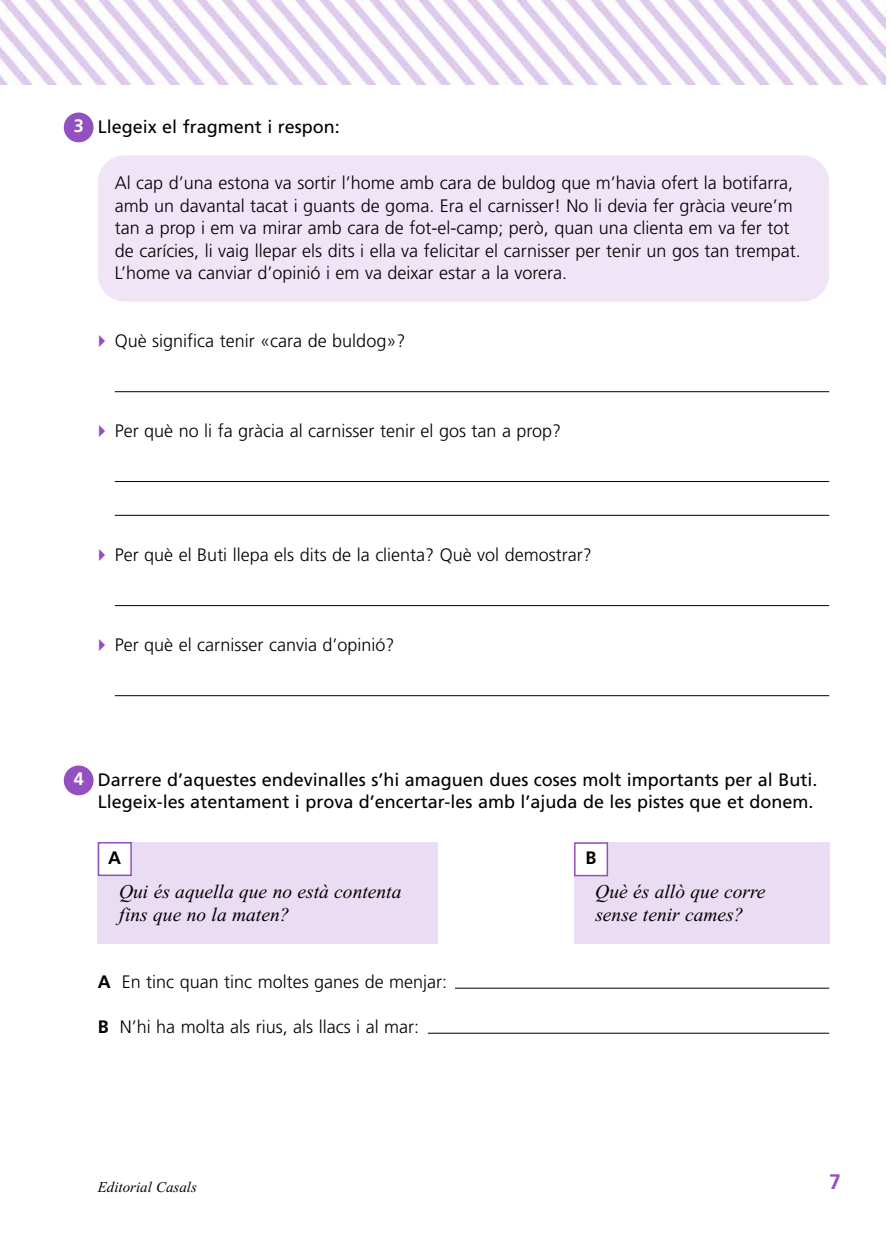
<style>
.page{position:relative;width:893px;height:1234px;background:#fff}
.page>*{position:absolute;margin:0;border:0;box-sizing:border-box;transform-origin:0 0}
.t1{font:700 21px "Frutiger";color:#9350c0}
.t2{font:italic 19.5px/22.5px "Times New Roman";color:#000}
.t3{font:300 18px/22.5px "Frutiger";color:#000}
.t4{font:18px/22.5px "Frutiger";color:#000}
.t5{font:700 18px "Frutiger";color:#fff}
.t6{font:700 18px "Frutiger";color:#000}
.t7{font:italic 15px "Times New Roman";color:#000}
.s1{font-weight:700}
</style>
<div class="page">
<div style="left:98px;top:155px;width:731px;height:146px;background:#efe5f6;border-radius:27px"></div>
<img style="left:0;top:0;width:885px;height:84px">
<div style="left:64px;top:112px;width:30px;height:30px;background:#9350c0;border-radius:50%"></div>
<div style="left:64px;top:765px;width:30px;height:30px;background:#9350c0;border-radius:50%"></div>
<hr style="left:115px;top:391px;width:714px;height:1px;background:#000">
<hr style="left:115px;top:515px;width:714px;height:1px;background:#000">
<hr style="left:115px;top:481px;width:714px;height:1px;background:#000">
<hr style="left:115px;top:695px;width:714px;height:1px;background:#000">
<hr style="left:115px;top:605px;width:714px;height:1px;background:#000">
<div style="left:574px;top:842px;width:255px;height:101px;background:#e9dcf3"></div>
<div style="left:98px;top:842px;width:340px;height:101px;background:#e9dcf3"></div>
<div style="left:99px;top:843px;width:31px;height:31px;background:#fff"></div>
<div style="left:98px;top:841px;width:34px;height:34px;border:2px solid #9350c0"></div>
<div style="left:576px;top:843px;width:31px;height:31px;background:#fff"></div>
<div style="left:574px;top:842px;width:34px;height:34px;border:2px solid #9350c0"></div>
<hr style="left:455px;top:987px;width:374px;height:1px;background:#000">
<hr style="left:428px;top:1032px;width:401px;height:1px;background:#000">
<p class="t5" style="left:74px;top:119px;width:12px">3</p>
<p class="t4" style="left:98px;top:117px;width:244px">Llegeix el fragment i respon:</p>
<p class="t3" style="left:115px;top:173px;width:687px">Al cap d’una estona va sortir l’home amb cara de buldog que m’havia ofert la botifarra, amb un davantal tacat i guants de goma. Era el carnisser! No li devia fer gràcia veure’m tan a prop i em va mirar amb cara de fot-el-camp; però, quan una clienta em va fer tot de carícies, li vaig llepar els dits i ella va felicitar el carnisser per tenir un gos tan trempat.<br>L’home va canviar d’opinió i em va deixar estar a la vorera.</p>
<p class="t3" style="left:115px;top:330px;width:292px">Què significa tenir «cara de buldog»?</p>
<p class="t3" style="left:115px;top:420px;width:448px">Per què no li fa gràcia al carnisser tenir el gos tan a prop?</p>
<p class="t3" style="left:115px;top:544px;width:478px">Per què el Buti llepa els dits de la clienta? Què vol demostrar?</p>
<p class="t3" style="left:115px;top:634px;width:281px">Per què el carnisser canvia d’opinió?</p>
<p class="t5" style="left:74px;top:771px;width:12px">4</p>
<p class="t4" style="left:98px;top:769px;width:721px">Darrere d’aquestes endevinalles s’hi amaguen dues coses molt importants per al Buti.<br>Llegeix-les atentament i prova d’encertar-les amb l’ajuda de les pistes que et donem.</p>
<p class="t6" style="left:108px;top:850px;width:14px">A</p>
<p class="t6" style="left:586px;top:850px;width:12px">B</p>
<p class="t2" style="left:119px;top:882px;width:284px">Qui és aquella que no està contenta fins que no la maten?</p>
<p class="t2" style="left:595px;top:882px;width:172px">Què és allò que corre sense tenir cames?</p>
<p class="t3" style="left:98px;top:972px;width:351px"><span class="s1">A</span> En tinc quan tinc moltes ganes de menjar:</p>
<p class="t3" style="left:98px;top:1017px;width:323px"><span class="s1">B</span> N’hi ha molta als rius, als llacs i al mar:</p>
<p class="t7" style="left:98px;top:1177px;width:101px">Editorial Casals</p>
<p class="t1" style="left:829px;top:1172px;width:13px">7</p>
</div>
